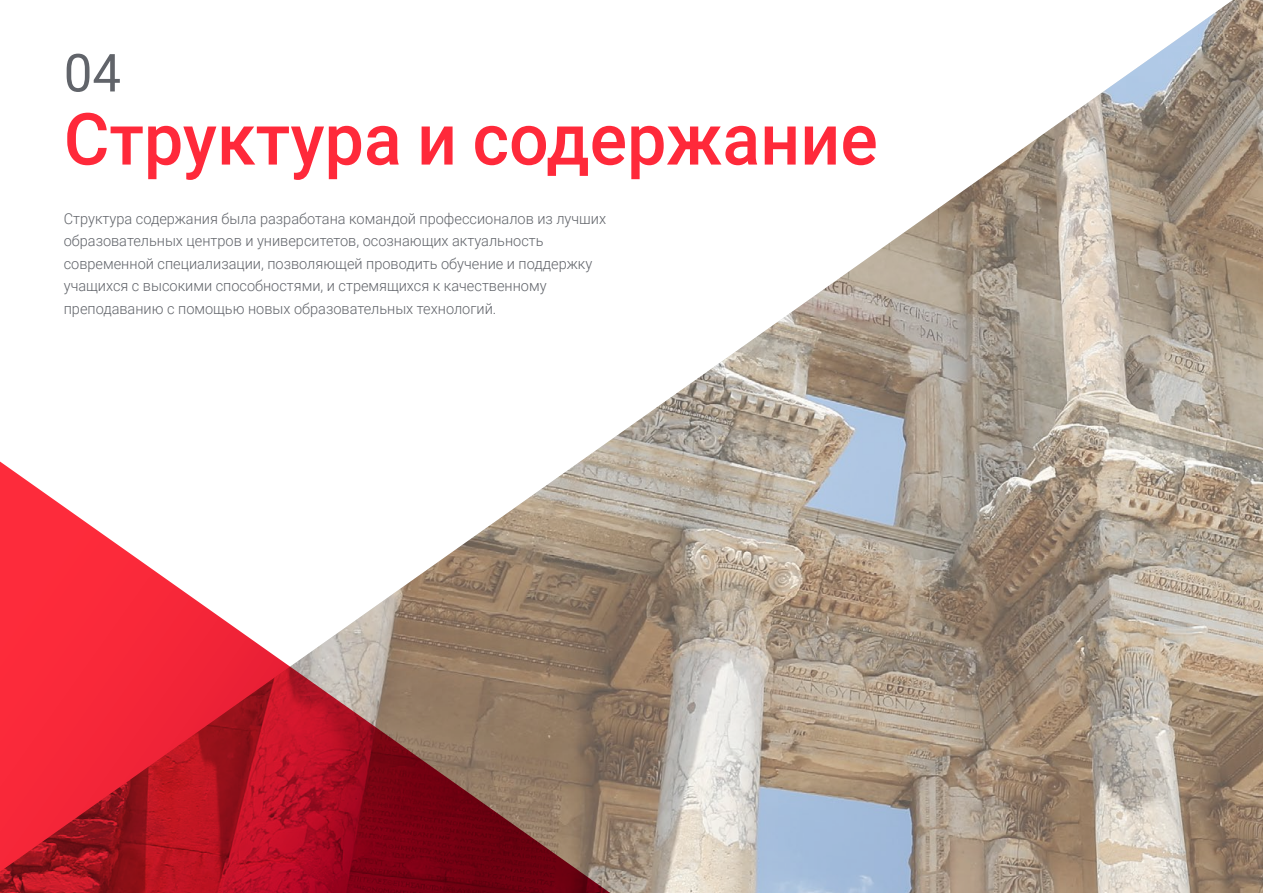
<style>
.page{position:relative;width:1263px;height:893px;background:#fff}
.page>*{position:absolute;margin:0;border:0;box-sizing:border-box;transform-origin:0 0}
.t1{font:500 72px "Roboto";color:#ff293a}
.t2{font:52.5px "Roboto";color:#61646a}
.t3{font:300 15px/22.5px "Roboto";color:#61646a}
</style>
<div class="page">
<img style="left:602px;top:0;width:661px;height:893px">
<svg style="left:0;top:446px;width:640px;height:447px"></svg>
<h2 class="t2" style="left:64px;top:36px;width:59px">04</h2>
<h1 class="t1" style="left:64px;top:89px;width:815px">Структура и содержание</h1>
<p class="t3" style="left:64px;top:207px;width:544px">Структура содержания была разработана командой профессионалов из лучших образовательных центров и университетов, осознающих актуальность современной специализации, позволяющей проводить обучение и поддержку учащихся с высокими способностями, и стремящихся к качественному преподаванию с помощью новых образовательных технологий.</p>
</div>
